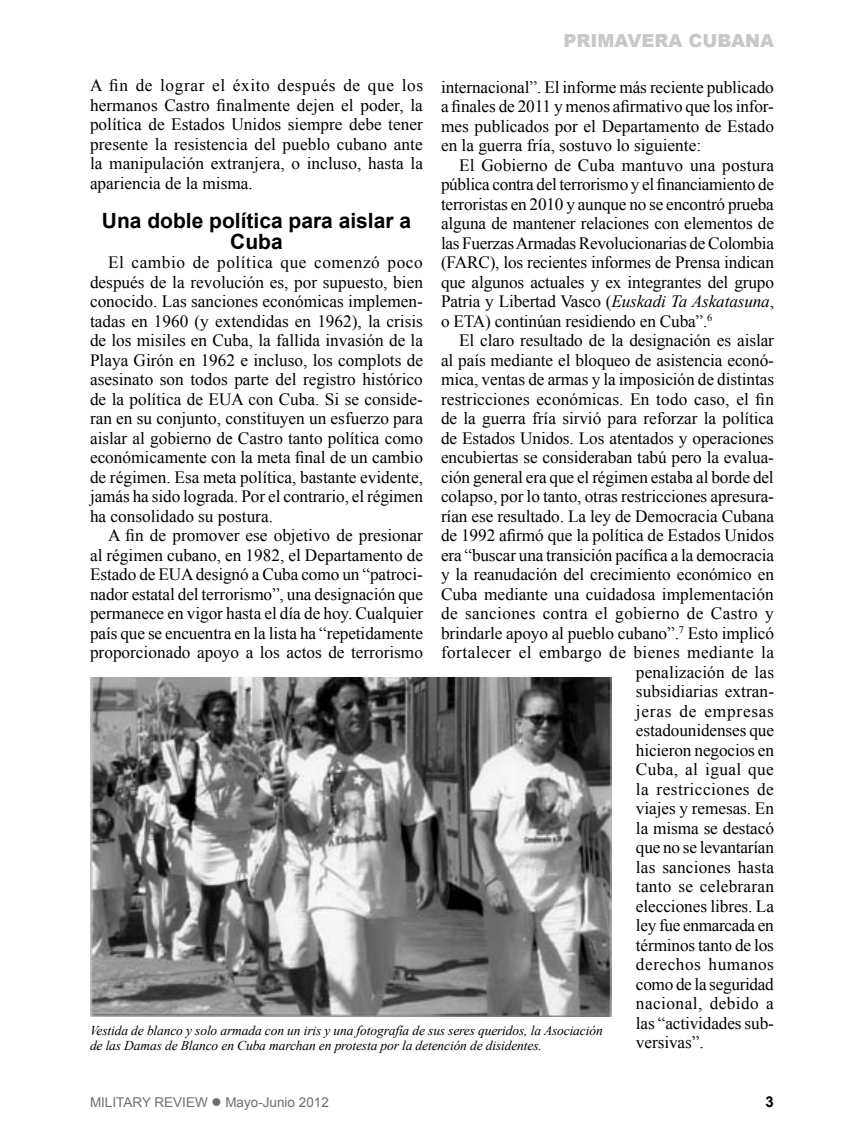
<style>
.page{position:relative;width:864px;height:1134px;background:#fff}
.page>*{position:absolute;margin:0;border:0;box-sizing:border-box;transform-origin:0 0}
.t1{font:700 21px/21px "Arial";color:#000;text-align:center}
.t2{font:900 18px "Arial";color:#c6c8ca}
.t3{font:17.25px/19.5px "Times New Roman";letter-spacing:-.005em;color:#000;text-align:justify}
.t4{font:17.25px "Times New Roman";letter-spacing:.025em;color:#000}
.t5{font:17.25px "Times New Roman";letter-spacing:.03em;color:#000}
.t6{font:17.25px "Times New Roman";letter-spacing:.015em;color:#000}
.t7{font:17.25px "Times New Roman";letter-spacing:.045em;color:#000}
.t8{font:17.25px "Times New Roman";letter-spacing:.02em;color:#000}
.t9{font:700 15px "Arial";color:#000}
.t10{font:italic 13.5px/14.2px "Times New Roman";letter-spacing:-.01em;color:#000}
.t11{font:13.5px "Arial";color:#6d6e71}
.s1{font-style:italic}
</style>
<div class="page">
<img style="left:90px;top:677px;width:522px;height:340px">
<p class="t2" style="left:563px;top:27px;width:212px">PRIMAVERA CUBANA</p>
<p class="t3" style="left:90px;top:76px;width:335px">A fin de lograr el éxito después de que los hermanos Castro finalmente dejen el poder, la política de Estados Unidos siempre debe tener presente la resistencia del pueblo cubano ante la manipulación extranjera, o incluso, hasta la apariencia de la misma.</p>
<p class="t1" style="left:102px;top:211px;width:311px">Una doble política para aislar a<br>Cuba</p>
<p class="t3" style="left:90px;top:253px;width:335px;text-indent:18px">El cambio de política que comenzó poco después de la revolución es, por supuesto, bien conocido. Las sanciones económicas implemen&shy;tadas en 1960 (y extendidas en 1962), la crisis de los misiles en Cuba, la fallida invasión de la Playa Girón en 1962 e incluso, los complots de asesinato son todos parte del registro histórico de la política de EUA con Cuba. Si se conside&shy;ran en su conjunto, constituyen un esfuerzo para aislar al gobierno de Castro tanto política como económicamente con la meta final de un cambio de régimen. Esa meta política, bastante evidente, jamás ha sido lograda. Por el contrario, el régimen ha consolidado su postura.</p>
<p class="t3" style="left:90px;top:526px;width:335px;text-indent:18px">A fin de promover ese objetivo de presionar al régimen cubano, en 1982, el Departamento de Estado de EUA designó a Cuba como un “patroci&shy;nador estatal del terrorismo”, una designación que permanece en vigor hasta el día de hoy. Cualquier país que se encuentra en la lista ha “repetidamente proporcionado apoyo a los actos de terrorismo</p>
<p class="t3" style="left:441px;top:77px;width:334px">internacional”. El informe más reciente publicado a finales de 2011 y menos afirmativo que los infor&shy;mes publicados por el Departamento de Estado en la guerra fría, sostuvo lo siguiente:</p>
<p class="t3" style="left:441px;top:155px;width:335px;text-indent:18px">El Gobierno de Cuba mantuvo una postura pública contra del terrorismo y el financiamiento de terroristas en 2010 y aunque no se encontró prueba alguna de mantener relaciones con elementos de las Fuerzas Armadas Revolucionarias de Colombia (FARC), los recientes informes de Prensa indican que algunos actuales y ex integrantes del grupo Patria y Libertad Vasco (<span class="s1">Euskadi Ta Askatasuna</span>, o ETA) continúan residiendo en Cuba”.<sup>6</sup></p>
<p class="t3" style="left:459px;top:331px;width:317px">El claro resultado de la designación es aislar</p>
<p class="t3" style="left:441px;top:350px;width:335px">al país mediante el bloqueo de asistencia econó-</p>
<p class="t3" style="left:441px;top:370px;width:335px">mica, ventas de armas y la imposición de distintas</p>
<p class="t3" style="left:441px;top:389px;width:335px">restricciones económicas. En todo caso, el fin</p>
<p class="t3" style="left:441px;top:409px;width:334px">de la guerra fría sirvió para reforzar la política</p>
<p class="t3" style="left:441px;top:428px;width:334px">de Estados Unidos. Los atentados y operaciones</p>
<p class="t3" style="left:441px;top:448px;width:335px">encubiertas se consideraban tabú pero la evalua-</p>
<p class="t3" style="left:441px;top:467px;width:334px">ción general era que el régimen estaba al borde del</p>
<p class="t3" style="left:441px;top:487px;width:335px">colapso, por lo tanto, otras restricciones apresura-</p>
<p class="t3" style="left:441px;top:506px;width:335px">rían ese resultado. La ley de Democracia Cubana</p>
<p class="t3" style="left:441px;top:526px;width:335px">de 1992 afirmó que la política de Estados Unidos</p>
<p class="t3" style="left:441px;top:545px;width:335px">era “buscar una transición pacífica a la democracia</p>
<p class="t3" style="left:441px;top:565px;width:335px">y la reanudación del crecimiento económico en</p>
<p class="t3" style="left:441px;top:584px;width:334px">Cuba mediante una cuidadosa implementación</p>
<p class="t4" style="left:441px;top:602px;width:334px">de sanciones contra el gobierno de Castro y</p>
<p class="t3" style="left:441px;top:623px;width:335px">brindarle apoyo al pueblo cubano”.<sup>7</sup> Esto implicó</p>
<p class="t4" style="left:441px;top:641px;width:335px">fortalecer el embargo de bienes mediante la</p>
<p class="t3" style="left:636px;top:662px;width:140px">penalización de las</p>
<p class="t3" style="left:636px;top:682px;width:140px">subsidiarias extran-</p>
<p class="t7" style="left:636px;top:700px;width:139px">jeras de empresas</p>
<p class="t3" style="left:636px;top:721px;width:140px">estadounidenses que</p>
<p class="t3" style="left:636px;top:740px;width:140px">hicieron negocios en</p>
<p class="t8" style="left:636px;top:758px;width:139px">Cuba, al igual que</p>
<p class="t5" style="left:636px;top:778px;width:139px">la restricciones de</p>
<p class="t3" style="left:636px;top:799px;width:140px">viajes y remesas. En</p>
<p class="t3" style="left:636px;top:818px;width:140px">la misma se destacó</p>
<p class="t3" style="left:636px;top:838px;width:140px">que no se levantarían</p>
<p class="t3" style="left:636px;top:857px;width:140px">las sanciones hasta</p>
<p class="t6" style="left:636px;top:875px;width:139px">tanto se celebraran</p>
<p class="t3" style="left:636px;top:896px;width:140px">elecciones libres. La</p>
<p class="t3" style="left:636px;top:916px;width:139px">ley fue enmarcada en</p>
<p class="t3" style="left:636px;top:935px;width:139px">términos tanto de los</p>
<p class="t5" style="left:636px;top:953px;width:140px">derechos humanos</p>
<p class="t3" style="left:636px;top:974px;width:139px">como de la seguridad</p>
<p class="t4" style="left:636px;top:992px;width:139px">nacional, debido a</p>
<p class="t3" style="left:636px;top:1013px;width:140px">las “actividades sub-</p>
<p class="t3" style="left:636px;top:1033px;width:69px">versivas”.</p>
<p class="t10" style="left:90px;top:1023px;width:514px">Vestida de blanco y solo armada con un iris y una fotografía de sus seres queridos, la Asociación de las Damas de Blanco en Cuba marchan en protesta por la detención de disidentes.</p>
<p class="t11" style="left:90px;top:1093px;width:240px">MILITARY REVIEW ● Mayo-Junio 2012</p>
<p class="t9" style="left:766px;top:1092px;width:10px">3</p>
</div>
